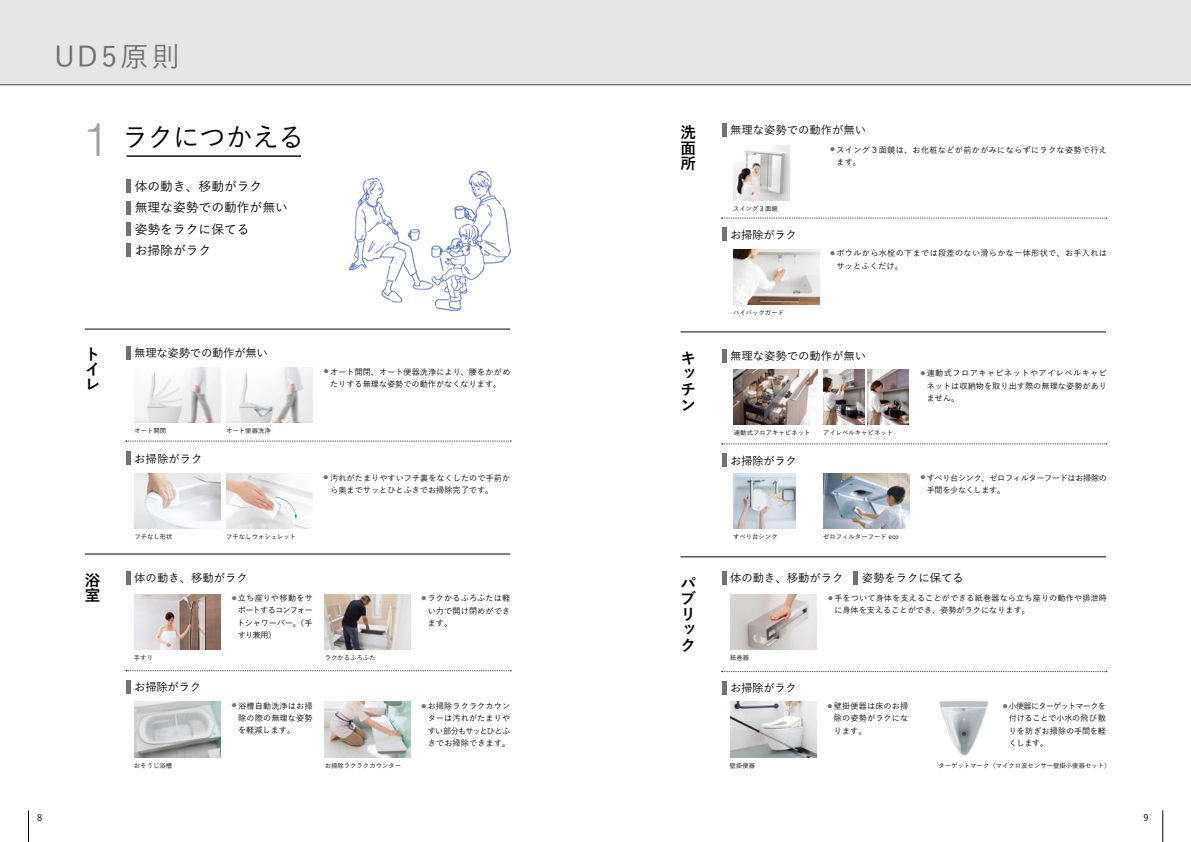
<style>
.page{position:relative;width:1191px;height:842px;background:#fff}
.page>*{position:absolute;margin:0;border:0;box-sizing:border-box;transform-origin:0 0}
.t1{font:500 28.3px "Yu Go";letter-spacing:.11em;color:#727171}
.t2{font:500 26.9px "Yu Go";letter-spacing:-.03em;color:#000}
.t3{font:700 15.6px/15.6px "Yu Go";color:#000;text-align:justify}
.t4{font:500 12.8px/21.3px "Yu Go";color:#000}
.t5{font:500 11.3px "Yu Go";color:#000}
.t6{font:500 11.3px "Yu Go";letter-spacing:-.02em;color:#000}
.t7{font:500 9.2px "Yu Go";color:#000}
.t8{font:500 8.1px/12.4px "Yu Go";letter-spacing:.005em;color:#000;text-align:justify}
.t9{font:500 8.1px/12.4px "Yu Go";letter-spacing:.04em;color:#000}
.t10{font:500 8.1px/12.4px "Yu Go";letter-spacing:-.04em;color:#000}
.t11{font:500 6.4px "Yu Go";color:#000}
.s1{font-family:"Helvetica Neue LT Std";font-weight:300;font-size:46.8px;color:#9fa0a0}
</style>
<div class="page">
<hr style="left:28px;top:810px;width:1px;height:32px;background:#000">
<hr style="left:1162px;top:810px;width:1px;height:32px;background:#000">
<div style="left:126px;top:452px;width:5px;height:13px;background:#727171"></div>
<svg style="left:126px;top:441px;width:385px;height:1px"></svg>
<div style="left:126px;top:571px;width:5px;height:14px;background:#727171"></div>
<div style="left:126px;top:680px;width:5px;height:14px;background:#727171"></div>
<svg style="left:126px;top:670px;width:385px;height:1px"></svg>
<hr style="left:85px;top:329px;width:425px;height:1px;background:#000">
<hr style="left:85px;top:554px;width:425px;height:1px;background:#000">
<hr style="left:680px;top:331px;width:426px;height:1px;background:#000">
<hr style="left:680px;top:556px;width:426px;height:1px;background:#000">
<div style="left:721px;top:349px;width:5px;height:14px;background:#727171"></div>
<div style="left:721px;top:453px;width:5px;height:14px;background:#727171"></div>
<svg style="left:721px;top:444px;width:386px;height:1px"></svg>
<div style="left:721px;top:123px;width:5px;height:14px;background:#727171"></div>
<div style="left:721px;top:228px;width:5px;height:13px;background:#727171"></div>
<svg style="left:721px;top:218px;width:386px;height:1px"></svg>
<div style="left:721px;top:681px;width:5px;height:14px;background:#727171"></div>
<svg style="left:721px;top:671px;width:386px;height:1px"></svg>
<div style="left:126px;top:346px;width:5px;height:14px;background:#727171"></div>
<div style="left:0;top:0;width:1191px;height:85px;background:#e6e6e7"></div>
<hr style="left:0;top:84px;width:1191px;height:1px;background:#727171">
<hr style="left:126px;top:179px;width:4px;height:14px;background:#727171">
<hr style="left:126px;top:201px;width:4px;height:13px;background:#727171">
<hr style="left:126px;top:222px;width:4px;height:14px;background:#727171">
<hr style="left:126px;top:243px;width:4px;height:14px;background:#727171">
<hr style="left:126px;top:155px;width:175px;height:2px;background:#000">
<img style="left:350px;top:172px;width:160px;height:138px">
<img style="left:226px;top:367px;width:86px;height:56px">
<img style="left:134px;top:367px;width:86px;height:56px">
<img style="left:226px;top:473px;width:86px;height:56px">
<img style="left:134px;top:473px;width:86px;height:56px">
<img style="left:823px;top:473px;width:86px;height:56px">
<img style="left:733px;top:473px;width:62px;height:56px">
<img style="left:823px;top:369px;width:41px;height:55px">
<img style="left:867px;top:369px;width:42px;height:55px">
<img style="left:733px;top:369px;width:84px;height:55px">
<img style="left:733px;top:249px;width:86px;height:55px">
<img style="left:733px;top:145px;width:56px;height:56px">
<img style="left:134px;top:594px;width:86px;height:55px">
<img style="left:325px;top:594px;width:86px;height:55px">
<img style="left:134px;top:702px;width:86px;height:55px">
<img style="left:325px;top:702px;width:86px;height:55px">
<img style="left:730px;top:702px;width:86px;height:55px">
<img style="left:939px;top:701px;width:50px;height:55px">
<img style="left:730px;top:594px;width:86px;height:55px">
<div style="left:721px;top:571px;width:5px;height:14px;background:#727171"></div>
<div style="left:853px;top:571px;width:5px;height:14px;background:#727171"></div>
<h1 class="t1" style="left:54px;top:31px;width:127px">UD5原則</h1>
<h2 class="t2" style="left:83px;top:112px;width:223px"><span class="s1">1</span> ラクにつかえる</h2>
<h3 class="t3" style="left:680px;top:125px;width:16px">洗面所</h3>
<h3 class="t5" style="left:730px;top:120px;width:138px">無理な姿勢での動作が無い</h3>
<p class="t9" style="left:836px;top:142px;width:272px;text-indent:-6px"><sup>●</sup> スイング３面鏡は、お化粧などが前かがみにならずにラクな姿勢で行えます。</p>
<h3 class="t4" style="left:135px;top:174px;width:155px">体の動き、移動がラク<br>無理な姿勢での動作が無い姿勢をラクに保てる<br>お掃除がラク</h3>
<p class="t11" style="left:733px;top:203px;width:46px">スイング３面鏡</p>
<h3 class="t5" style="left:730px;top:224px;width:68px">お掃除がラク</h3>
<p class="t9" style="left:836px;top:246px;width:272px;text-indent:-6px"><sup>●</sup> ボウルから水栓の下までは段差のない滑らかな一体形状で、お手入れはサッとふくだけ。</p>
<p class="t11" style="left:733px;top:306px;width:53px">ハイバックガード</p>
<h3 class="t3" style="left:85px;top:347px;width:15px;line-height:15px">トイレ</h3>
<h3 class="t6" style="left:134px;top:342px;width:135px">無理な姿勢での動作が無い</h3>
<p class="t8" style="left:324px;top:364px;width:188px;text-align:center"><sup>●</sup> オート開閉、オート便器洗浄により、腰をかがめたりする無理な姿勢での動作がなくなります。</p>
<h3 class="t3" style="left:680px;top:351px;width:16px">キッチン</h3>
<h3 class="t5" style="left:730px;top:346px;width:138px">無理な姿勢での動作が無い</h3>
<p class="t8" style="left:926px;top:366px;width:182px;text-indent:-6px"><sup>●</sup> 連動式フロアキャビネットやアイレベルキャビネットは収納物を取り出す際の無理な姿勢がありません。</p>
<p class="t11" style="left:134px;top:425px;width:33px">オート開閉</p>
<p class="t11" style="left:226px;top:425px;width:46px">オート便器洗浄</p>
<p class="t11" style="left:734px;top:427px;width:78px">連動式フロアキャビネット</p>
<p class="t11" style="left:823px;top:427px;width:72px">アイレベルキャビネット</p>
<h3 class="t5" style="left:134px;top:448px;width:70px">お掃除がラク</h3>
<h3 class="t5" style="left:730px;top:450px;width:68px">お掃除がラク</h3>
<p class="t8" style="left:330px;top:470px;width:181px;text-indent:-7px"><sup>●</sup> 汚れがたまりやすいフチ裏をなくしたので手前から奥までサッとひとふきでお掃除完了です。</p>
<p class="t10" style="left:926px;top:470px;width:182px;text-indent:-6px"><sup>●</sup> すべり台シンク、ゼロフィルターフードはお掃除の手間を少なくします。</p>
<p class="t11" style="left:134px;top:531px;width:40px">フチなし形状</p>
<p class="t11" style="left:226px;top:531px;width:72px">フチなしウォシュレット</p>
<p class="t11" style="left:733px;top:531px;width:46px">すべり台シンク</p>
<p class="t11" style="left:823px;top:531px;width:77px">ゼロフィルターフード eco</p>
<h3 class="t3" style="left:85px;top:573px;width:17px">浴室</h3>
<h3 class="t5" style="left:134px;top:568px;width:115px">体の動き、移動がラク</h3>
<p class="t8" style="left:237px;top:591px;width:77px;text-indent:-5px"><sup>●</sup> 立ち座りや移動をサポートするコンフォートシャワーバー。（手すり兼用）</p>
<p class="t8" style="left:428px;top:591px;width:84px;text-indent:-6px"><sup>●</sup> ラクかるふろふたは軽い力で開け閉めができます。</p>
<h3 class="t3" style="left:680px;top:575px;width:17px;text-align:left">パブリック</h3>
<h3 class="t5" style="left:730px;top:568px;width:115px">体の動き、移動がラク</h3>
<h3 class="t5" style="left:862px;top:568px;width:104px">姿勢をラクに保てる</h3>
<p class="t8" style="left:834px;top:591px;width:274px;text-indent:-6px"><sup>●</sup> 手をついて身体を支えることができる紙巻器なら立ち座りの動作や排泄時に身体を支えることができ、姿勢がラクになります。</p>
<p class="t11" style="left:134px;top:652px;width:21px">手すり</p>
<p class="t11" style="left:325px;top:652px;width:53px">ラクかるふろふた</p>
<p class="t11" style="left:730px;top:652px;width:21px">紙巻器</p>
<h3 class="t5" style="left:134px;top:677px;width:68px">お掃除がラク</h3>
<h3 class="t5" style="left:730px;top:678px;width:68px">お掃除がラク</h3>
<p class="t8" style="left:238px;top:698px;width:76px;text-indent:-6px"><sup>●</sup> 浴槽自動洗浄はお掃除の際の無理な姿勢を軽減します。</p>
<p class="t8" style="left:428px;top:699px;width:84px;text-indent:-6px"><sup>●</sup> お掃除ラクラクカウンターは汚れがたまりやすい部分もサッとひとふきでお掃除できます。</p>
<p class="t8" style="left:834px;top:699px;width:76px;text-indent:-6px"><sup>●</sup> 壁掛便器は床のお掃除の姿勢がラクになります。</p>
<p class="t8" style="left:1008px;top:699px;width:99px;text-indent:-6px"><sup>●</sup> 小便器にターゲットマークを付けることで小水の飛び散りを防ぎお掃除の手間を軽くします。</p>
<p class="t11" style="left:134px;top:759px;width:40px">おそうじ浴槽</p>
<p class="t11" style="left:325px;top:759px;width:78px">お掃除ラクラクカウンター</p>
<p class="t11" style="left:729px;top:759px;width:27px">壁掛便器</p>
<p class="t11" style="left:938px;top:759px;width:174px">ターゲットマーク（マイクロ波センサー壁掛小便器セット）</p>
<p class="t7" style="left:37px;top:809px;width:7px">8</p>
<p class="t7" style="left:1143px;top:809px;width:7px">9</p>
</div>
